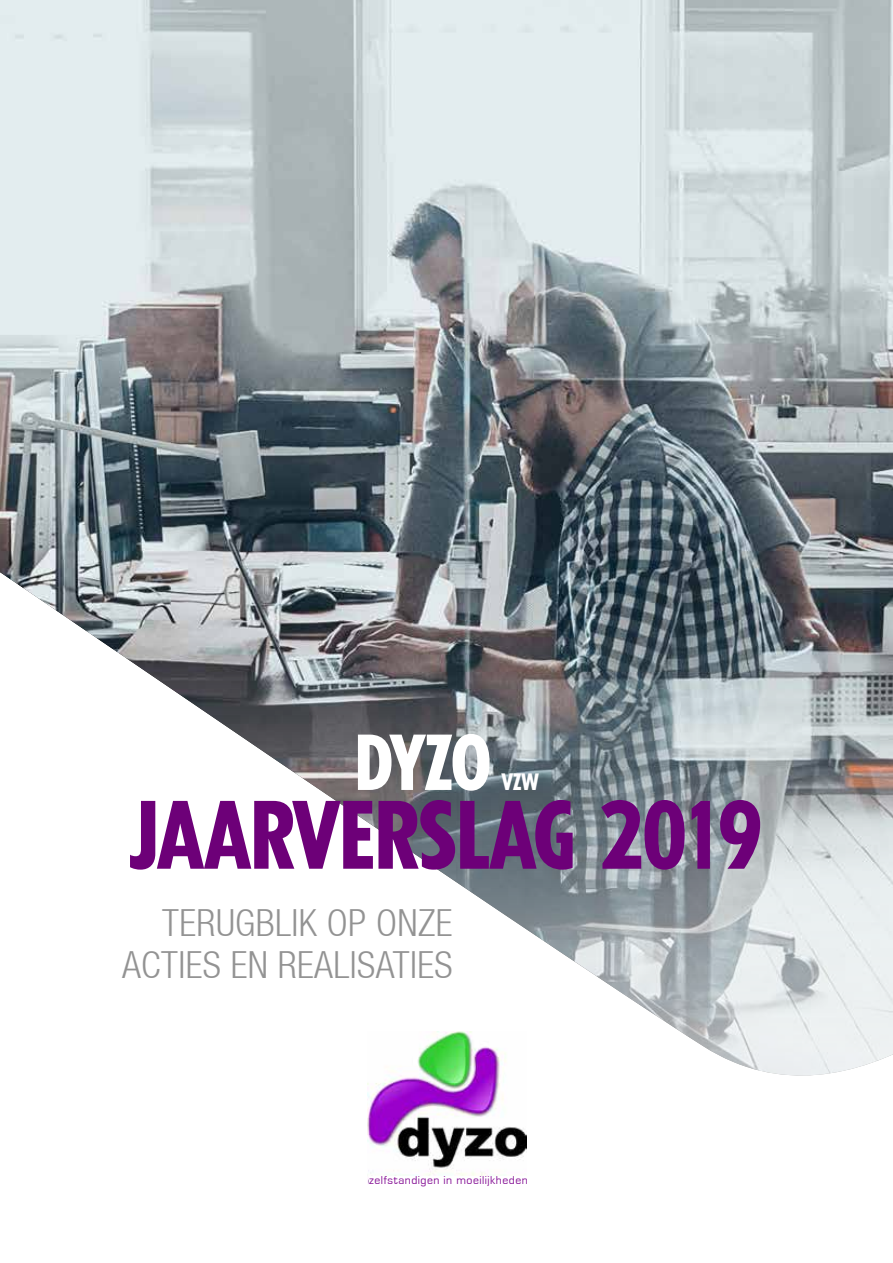
<style>
.page{position:relative;width:893px;height:1263px;background:#fff}
.page>*{position:absolute;margin:0;border:0;box-sizing:border-box;transform-origin:0 0}
.t1{font:800 condensed 91.8px "Tempo Std";letter-spacing:-.005em;color:#6d0078}
.t2{font:800 condensed 75px "Tempo Std";color:#fff}
.t3{font:300 condensed 37.35px/42px "Helvetica Neue LT";letter-spacing:.01em;color:#939393;text-align:right}
.t4{font:800 condensed 22.5px "Tempo Std";color:#fff}
.t5{font:11.7px "Eurostile";letter-spacing:.04em;color:#851195}
</style>
<div class="page">
<img style="left:0;top:0;width:893px;height:617px">
<svg style="left:66px;top:617px;width:827px;height:566px"></svg>
<img style="left:368px;top:1031px;width:158px;height:153px">
<div style="left:369px;top:1176px;width:172px;height:19px;background:#fff"></div>
<h2 class="t2" style="left:354px;top:715px;width:138px">DYZO</h2>
<p class="t4" style="left:502px;top:767px;width:38px">VZW</p>
<h1 class="t1" style="left:131px;top:777px;width:633px">JAARVERSLAG 2019</h1>
<p class="t3" style="left:122px;top:901px;width:332px">TERUGBLIK OP ONZE<br>ACTIES EN REALISATIES</p>
<p class="t5" style="left:369px;top:1173px;width:160px">zelfstandigen in moeilijkheden</p>
</div>
